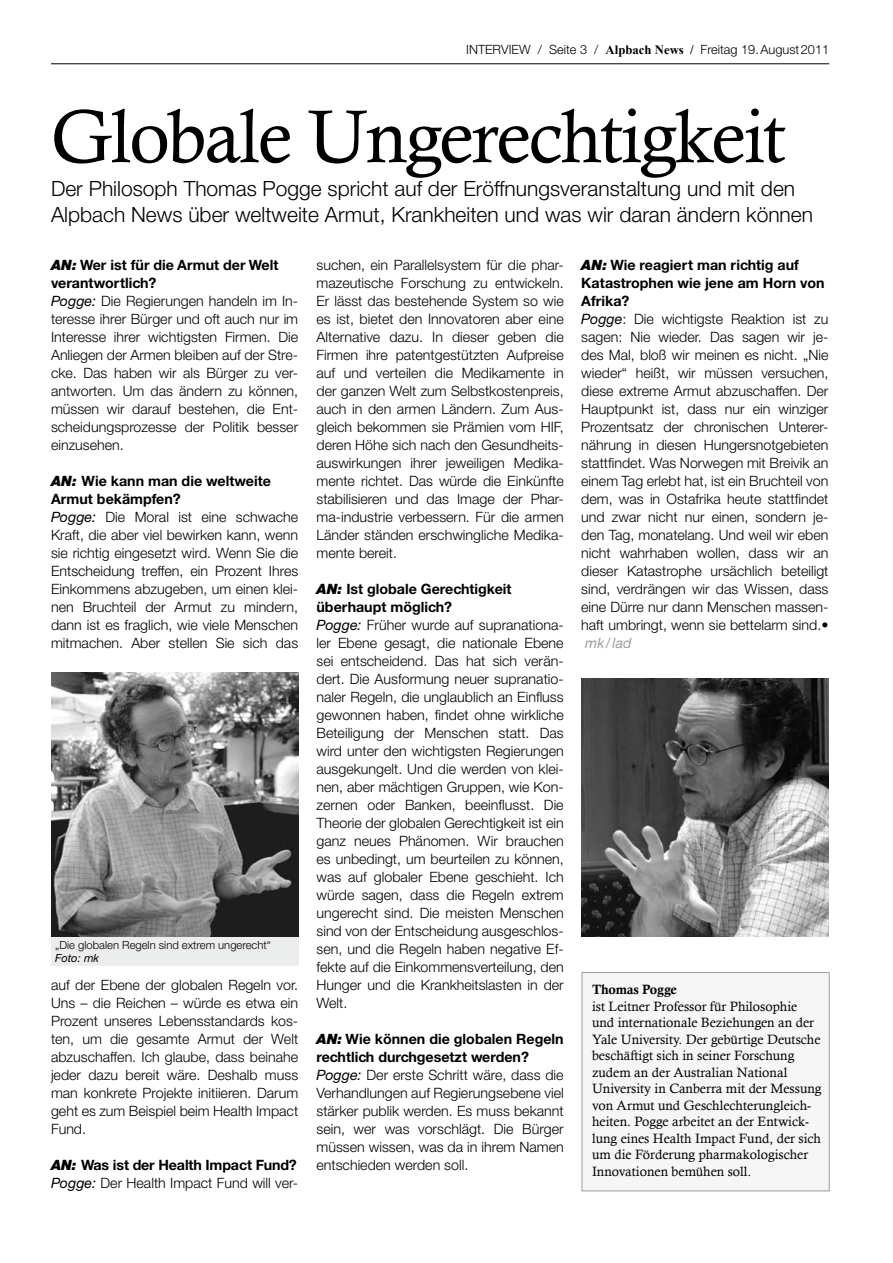
<style>
.page{position:relative;width:893px;height:1263px;background:#fff}
.page>*{position:absolute;margin:0;border:0;box-sizing:border-box;transform-origin:0 0}
.t1{font:75px "Calisto";letter-spacing:-.025em;color:#000}
.t2{font:300 21px/25.2px "Helvetica Neue CE";color:#000}
.t3{font:300 14.25px/18px "Helvetica Neue CE";color:#000}
.t4{font:italic 14.25px "Helvetica Neue CE";color:#9c9e9f}
.t5{font:13.5px/16.5px "Calisto";color:#000}
.t6{font:13.5px "Calis MT Bol";letter-spacing:-.01em;color:#000}
.t7{font:300 12.75px "Helvetica Neue CE";color:#000}
.t8{font:300 11.25px "Helvetica Neue CE";color:#000}
.t9{font:italic 11.25px "Helvetica Neue CE";letter-spacing:-.01em;color:#000}
.s1{font-family:"Times New Roman";font-weight:700}
.s2{font-weight:900;font-style:italic}
.s3{font-weight:700}
.s4{font-weight:400;font-style:italic}
</style>
<div class="page">
<div style="left:51px;top:900px;width:247px;height:66px;background:#eceded"></div>
<div style="left:582px;top:972px;width:248px;height:219px;background:#f6f6f6;border:1px solid #9c9e9f"></div>
<hr style="left:51px;top:63px;width:778px;height:1px;background:#000">
<img style="left:581px;top:678px;width:247px;height:258px">
<img style="left:51px;top:673px;width:247px;height:263px">
<p class="t7" style="left:466px;top:42px;width:12px">Inte</p>
<p class="t7" style="left:493px;top:42px;width:17px">rview</p>
<p class="t7" style="left:538px;top:42px;width:293px">/ Seite 3 / <span class="s1">Alpbach News /</span> Freitag 19.August2011</p>
<h1 class="t1" style="left:51px;top:93px;width:736px">Globale Ungerechtigkeit</h1>
<h2 class="t2" style="left:51px;top:176px;width:764px">Der Philosoph Thomas Pogge spricht auf der Eröffnungsveranstaltung und mit den<br>Alpbach News über weltweite Armut, Krankheiten und was wir daran ändern können</h2>
<p class="t3" style="left:51px;top:256px;width:249px"><span class="s2">AN:</span> <span class="s3">Wer ist für die Armut der Welt verantwortlich?<br></span><span class="s4">Pogge:</span> Die Regierungen handeln im In&shy;teresse ihrer Bürger und oft auch nur im Interesse ihrer wichtigsten Firmen. Die Anliegen der Armen bleiben auf der Stre&shy;cke. Das haben wir als Bürger zu ver&shy;antworten. Um das ändern zu können, müssen wir darauf bestehen, die Ent&shy;scheidungsprozesse der Politik besser einzusehen.</p>
<p class="t3" style="left:51px;top:472px;width:249px"><span class="s2">AN:</span> <span class="s3">Wie kann man die weltweite Armut bekämpfen?<br></span><span class="s4">Pogge:</span> Die Moral ist eine schwache Kraft, die aber viel bewirken kann, wenn sie richtig eingesetzt wird. Wenn Sie die Entscheidung treffen, ein Prozent Ihres Einkommens abzugeben, um einen klei&shy;nen Bruchteil der Armut zu mindern, dann ist es fraglich, wie viele Menschen mitmachen. Aber stellen Sie sich das</p>
<p class="t3" style="left:316px;top:256px;width:249px;text-align:justify">suchen, ein Parallelsystem für die phar&shy;mazeutische Forschung zu entwickeln.<br>Er lässt das bestehende System so wie es ist, bietet den Innovatoren aber eine Alternative dazu. In dieser geben die Firmen ihre patentgestützten Aufpreise auf und verteilen die Medikamente in der ganzen Welt zum Selbstkostenpreis, auch in den armen Ländern. Zum Aus&shy;gleich bekommen sie Prämien vom HIF, deren Höhe sich nach den Gesundheits&shy;auswirkungen ihrer jeweiligen Medika&shy;mente richtet. Das würde die Einkünfte stabilisieren und das Image der Phar&shy;ma-industrie verbessern. Für die armen Länder ständen erschwingliche Medika&shy;mente bereit.</p>
<p class="t3" style="left:316px;top:580px;width:249px"><span class="s2">AN:</span> <span class="s3">Ist globale Gerechtigkeit überhaupt möglich?<br></span><span class="s4">Pogge:</span> Früher wurde auf supranationa&shy;ler Ebene gesagt, die nationale Ebene sei entscheidend. Das hat sich verän&shy;dert. Die Ausformung neuer supranatio&shy;naler Regeln, die unglaublich an Einfluss gewonnen haben, findet ohne wirkliche Beteiligung der Menschen statt. Das wird unter den wichtigsten Regierungen ausgekungelt. Und die werden von klei&shy;nen, aber mächtigen Gruppen, wie Kon&shy;zernen oder Banken, beeinflusst. Die Theorie der globalen Gerechtigkeit ist ein ganz neues Phänomen. Wir brauchen es unbedingt, um beurteilen zu können, was auf globaler Ebene geschieht. Ich würde sagen, dass die Regeln extrem ungerecht sind. Die meisten Menschen sind von der Entscheidung ausgeschlos&shy;sen, und die Regeln haben negative Ef&shy;fekte auf die Einkommensverteilung, den Hunger und die Krankheitslasten in der Welt.</p>
<p class="t3" style="left:316px;top:1030px;width:249px"><span class="s2">AN:</span> <span class="s3">Wie können die globalen Regeln rechtlich durchgesetzt werden?<br></span><span class="s4">Pogge:</span> Der erste Schritt wäre, dass die Verhandlungen auf Regierungsebene viel stärker publik werden. Es muss bekannt sein, wer was vorschlägt. Die Bürger müssen wissen, was da in ihrem Namen entschieden werden soll.</p>
<p class="t3" style="left:581px;top:256px;width:249px"><span class="s2">AN:</span> <span class="s3">Wie reagiert man richtig auf Katastrophen wie jene am Horn von Afrika?<br></span><span class="s4">Pogge</span>: Die wichtigste Reaktion ist zu sagen: Nie wieder. Das sagen wir je&shy;des Mal, bloß wir meinen es nicht. „Nie wieder“ heißt, wir müssen versuchen, diese extreme Armut abzuschaffen. Der Hauptpunkt ist, dass nur ein winziger Prozentsatz der chronischen Unterer&shy;nährung in diesen Hungersnotgebieten stattfindet. Was Norwegen mit Breivik an einem Tag erlebt hat, ist ein Bruchteil von dem, was in Ostafrika heute stattfindet und zwar nicht nur einen, sondern je&shy;den Tag, monatelang. Und weil wir eben nicht wahrhaben wollen, dass wir an dieser Katastrophe ursächlich beteiligt sind, verdrängen wir das Wissen, dass eine Dürre nur dann Menschen massen&shy;haft umbringt, wenn sie bettelarm sind.•</p>
<p class="t4" style="left:585px;top:634px;width:48px">mk /lad</p>
<p class="t8" style="left:55px;top:938px;width:217px">„Die globalen Regeln sind extrem ungerecht“</p>
<p class="t9" style="left:55px;top:951px;width:45px">Foto: mk</p>
<p class="t3" style="left:51px;top:976px;width:249px;text-align:justify">auf der Ebene der globalen Regeln vor.<br>Uns – die Reichen – würde es etwa ein Prozent unseres Lebensstandards kos&shy;ten, um die gesamte Armut der Welt abzuschaffen. Ich glaube, dass beinahe jeder dazu bereit wäre. Deshalb muss man konkrete Projekte initiieren. Darum geht es zum Beispiel beim Health Impact Fund.</p>
<p class="t3" style="left:51px;top:1156px;width:249px"><span class="s2">AN:</span> <span class="s3">Was ist der Health Impact Fund?<br></span><span class="s4">Pogge:</span> Der Health Impact Fund will ver-</p>
<p class="t6" style="left:592px;top:982px;width:86px">Thomas Pogge</p>
<p class="t5" style="left:592px;top:998px;width:231px">ist Leitner Professor für Philosophie und internationale Beziehungen an der Yale University. Der gebürtige Deutsche beschäftigt sich in seiner Forschung zudem an der Australian National University in Canberra mit der Messung von Armut und Geschlechterungleich&shy;heiten. Pogge arbeitet an der Entwick&shy;lung eines Health Impact Fund, der sich um die Förderung pharmakologischer Innovationen bemühen soll.</p>
</div>
